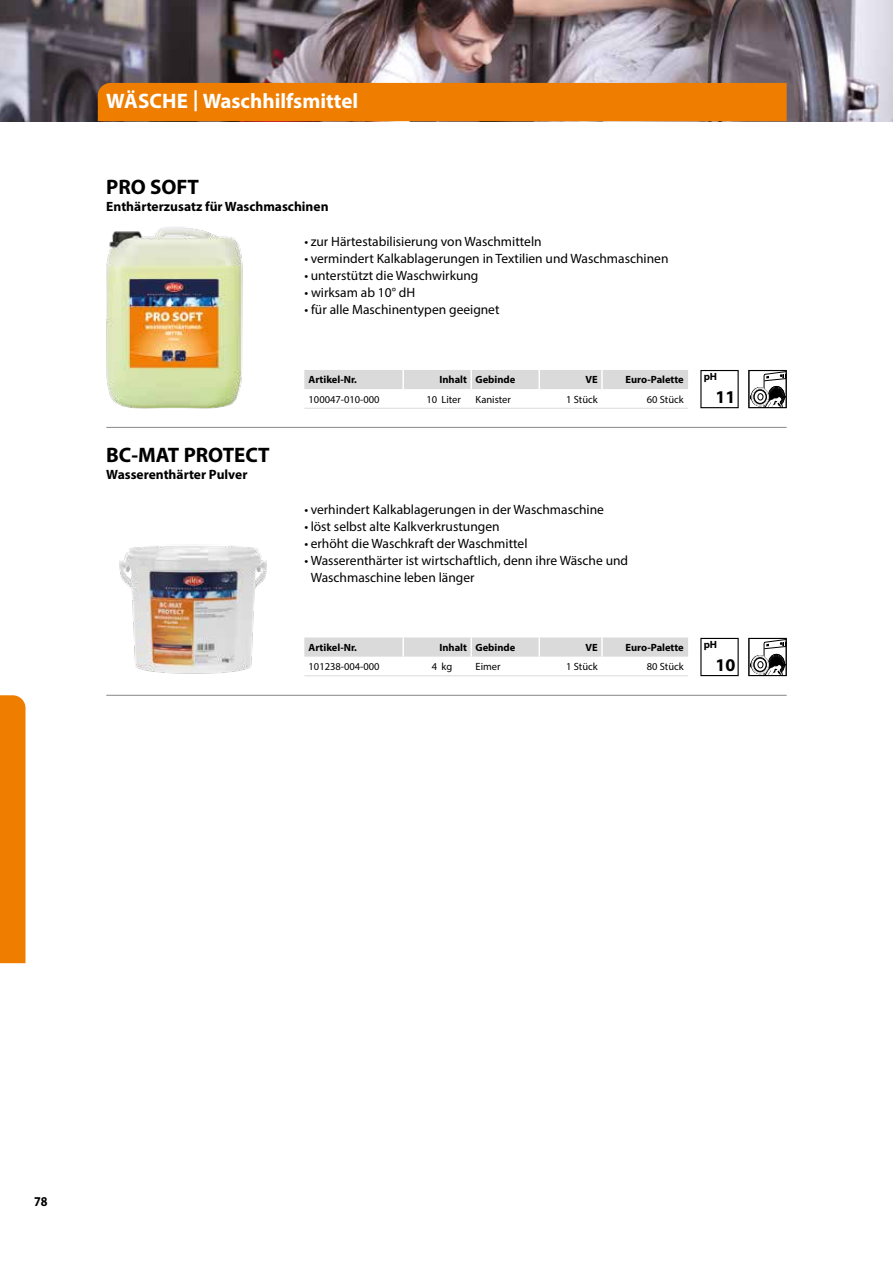
<style>
.page{position:relative;width:893px;height:1263px;background:#fff}
.page>*{position:absolute;margin:0;border:0;box-sizing:border-box;transform-origin:0 0}
.t1{font:700 21px "Myriad Pro";color:#fff}
.t2{font:700 21px "Myriad Pro";color:#000}
.t3{font:700 18px "Myriad Pro";color:#000}
.t4{font:13.5px/17px "Myriad Pro";color:#000}
.t5{font:700 13.5px "Myriad Pro";color:#000}
.t6{font:700 13.5px "Myriad Pro";color:#000;scale:.9 1}
.t7{font:700 10.5px "Myriad Pro";color:#000}
.t8{font:10.5px "Myriad Pro";color:#000}
</style>
<div class="page">
<img style="left:0;top:0;width:893px;height:121px">
<div style="left:0;top:695px;width:26px;height:268px;background:#ef7d00"></div>
<div style="left:98px;top:83px;width:689px;height:38px;background:#ef7d00"></div>
<hr style="left:106px;top:427px;width:681px;height:1px;background:#878787">
<img style="left:106px;top:227px;width:137px;height:182px">
<div style="left:700px;top:370px;width:39px;height:38px;border:1px solid #000"></div>
<hr style="left:106px;top:695px;width:681px;height:1px;background:#878787">
<div style="left:700px;top:638px;width:39px;height:38px;border:1px solid #000"></div>
<svg style="left:750px;top:640px;width:35px;height:34px"></svg>
<div style="left:748px;top:638px;width:39px;height:38px;border:1px solid #000"></div>
<svg style="left:304px;top:637px;width:384px;height:20px"></svg>
<hr style="left:402px;top:637px;width:2px;height:20px;background:#fff">
<hr style="left:470px;top:637px;width:2px;height:20px;background:#fff">
<hr style="left:538px;top:637px;width:2px;height:20px;background:#fff">
<hr style="left:601px;top:637px;width:2px;height:20px;background:#fff">
<hr style="left:304px;top:675px;width:99px;height:1px;background:#dadada">
<hr style="left:403px;top:675px;width:38px;height:1px;background:#dadada">
<hr style="left:441px;top:675px;width:30px;height:1px;background:#dadada">
<hr style="left:471px;top:675px;width:68px;height:1px;background:#dadada">
<hr style="left:539px;top:675px;width:63px;height:1px;background:#dadada">
<hr style="left:602px;top:675px;width:86px;height:1px;background:#dadada">
<svg style="left:750px;top:372px;width:35px;height:34px"></svg>
<div style="left:748px;top:370px;width:39px;height:38px;border:1px solid #000"></div>
<div style="left:304px;top:370px;width:384px;height:19px;background:#dadada"></div>
<hr style="left:304px;top:408px;width:99px;height:1px;background:#dadada">
<hr style="left:403px;top:408px;width:38px;height:1px;background:#dadada">
<hr style="left:441px;top:408px;width:30px;height:1px;background:#dadada">
<hr style="left:471px;top:408px;width:68px;height:1px;background:#dadada">
<hr style="left:539px;top:408px;width:63px;height:1px;background:#dadada">
<hr style="left:602px;top:408px;width:86px;height:1px;background:#dadada">
<img style="left:119px;top:546px;width:148px;height:128px">
<h1 class="t1" style="left:106px;top:87px;width:254px">WÄSCHE | Waschhilfsmittel</h1>
<h1 class="t2" style="left:106px;top:174px;width:94px">PRO SOFT</h1>
<p class="t5" style="left:106px;top:198px;width:224px">Enthärterzusatz für Waschmaschinen</p>
<p class="t4" style="left:304px;top:233px;width:239px">• zur Härtestabilisierung von Waschmitteln</p>
<p class="t4" style="left:304px;top:250px;width:366px">• vermindert Kalkablagerungen in Textilien und Waschmaschinen</p>
<p class="t4" style="left:304px;top:267px;width:176px">• unterstützt die Waschwirkung</p>
<p class="t4" style="left:304px;top:284px;width:113px">• wirksam ab 10° dH</p>
<p class="t4" style="left:304px;top:301px;width:197px">• für alle Maschinentypen geeignet</p>
<h1 class="t2" style="left:106px;top:441px;width:165px">BC-MAT PROTECT</h1>
<p class="t5" style="left:106px;top:466px;width:143px">Wasserenthärter Pulver</p>
<p class="t7" style="left:309px;top:373px;width:50px">Artikel-Nr.</p>
<p class="t7" style="left:439px;top:373px;width:77px">Inhalt Gebinde</p>
<p class="t7" style="left:585px;top:373px;width:14px">VE</p>
<p class="t7" style="left:626px;top:373px;width:60px">Euro-Palette</p>
<p class="t8" style="left:309px;top:393px;width:73px">100047-010-000</p>
<p class="t8" style="left:426px;top:393px;width:36px">10 Liter</p>
<p class="t8" style="left:475px;top:393px;width:37px">Kanister</p>
<p class="t8" style="left:566px;top:393px;width:33px">1 Stück</p>
<p class="t8" style="left:647px;top:393px;width:39px">60 Stück</p>
<p class="t7" style="left:704px;top:370px;width:15px">pH</p>
<h2 class="t3" style="left:715px;top:385px;width:21px">11</h2>
<p class="t4" style="left:304px;top:501px;width:301px">• verhindert Kalkablagerungen in der Waschmaschine</p>
<p class="t4" style="left:304px;top:518px;width:197px">• löst selbst alte Kalkverkrustungen</p>
<p class="t4" style="left:304px;top:535px;width:225px">• erhöht die Waschkraft der Waschmittel</p>
<p class="t4" style="left:311px;top:552px;width:319px;text-indent:-6px">• Wasserenthärter ist wirtschaftlich, denn ihre Wäsche und<br>Waschmaschine leben länger</p>
<p class="t7" style="left:309px;top:641px;width:50px">Artikel-Nr.</p>
<p class="t7" style="left:439px;top:641px;width:77px">Inhalt Gebinde</p>
<p class="t7" style="left:585px;top:641px;width:14px">VE</p>
<p class="t7" style="left:626px;top:641px;width:60px">Euro-Palette</p>
<p class="t8" style="left:309px;top:660px;width:73px">101238-004-000</p>
<p class="t8" style="left:432px;top:660px;width:22px">4 kg</p>
<p class="t8" style="left:475px;top:660px;width:27px">Eimer</p>
<p class="t8" style="left:566px;top:660px;width:33px">1 Stück</p>
<p class="t8" style="left:647px;top:660px;width:39px">80 Stück</p>
<p class="t7" style="left:704px;top:638px;width:15px">pH</p>
<h2 class="t3" style="left:715px;top:653px;width:21px">10</h2>
<p class="t6" style="left:34px;top:1192px;width:16px">78</p>
</div>
